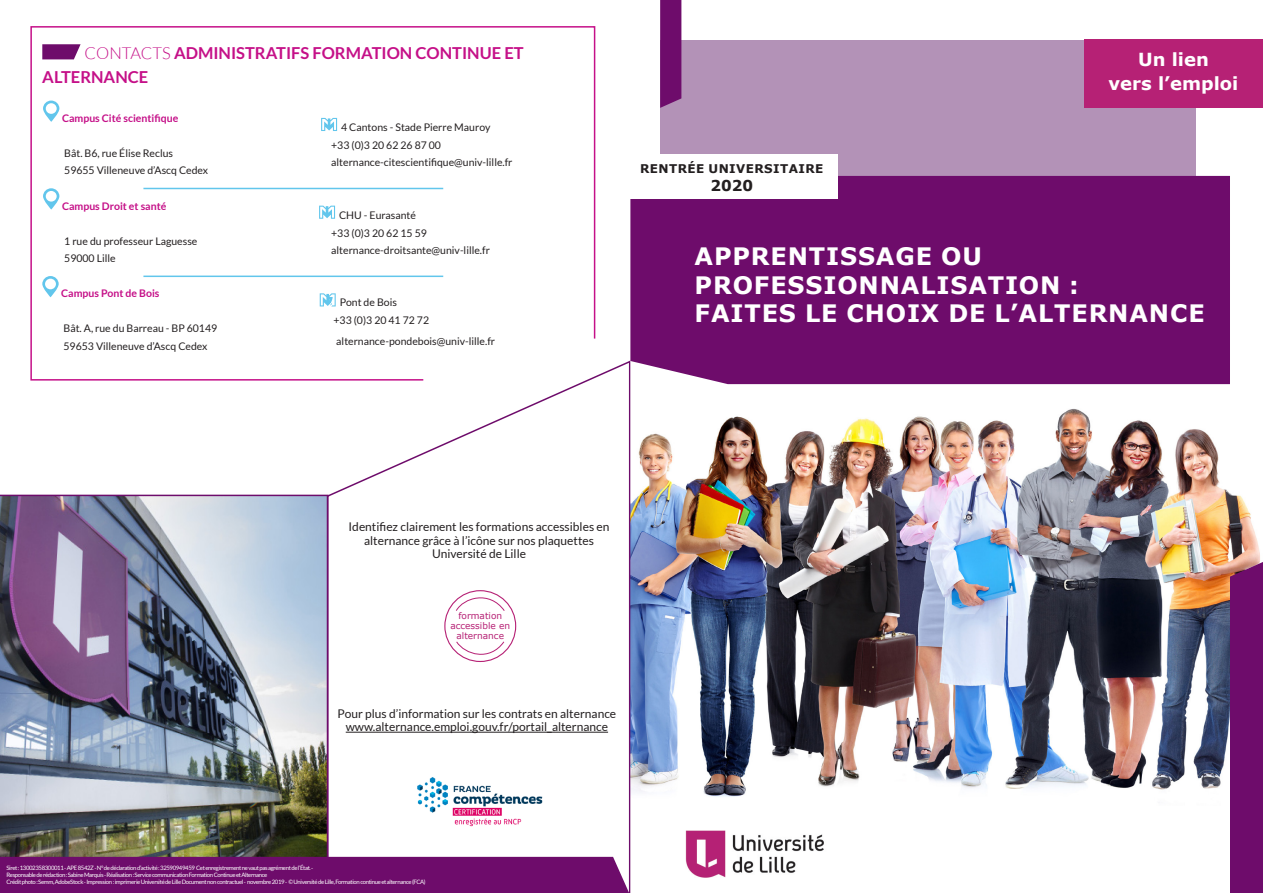
<style>
.page{position:relative;width:1263px;height:893px;background:#fff}
.page>*{position:absolute;margin:0;border:0;box-sizing:border-box;transform-origin:0 0}
.Parcours_-_titre_cou{font:700 24px/28.8px "Verdana";letter-spacing:.035em;color:#fff}
.Accroche_sous_titre{font:700 18px "Verdana";color:#fff}
.t1{font:18px "Verdana";color:#fff}
.titre_rubrique_Dos_d{font:700 16.5px/24px "Lato";color:#c51088}
.t2{font:700 15px "Verdana";color:#231f20}
.t3{font:12px/13.5px "Lato";color:#231f20;text-align:center}
.t4{font:700 12px "Verdana";letter-spacing:.035em;color:#231f20}
.texte{font:10.5px/18px "Lato";color:#231f20;text-align:center}
.Phrase_couleur_bold{font:700 10.5px "Lato";color:#c51088}
.Phrase_couleur_bold-2{font:10.5px/18px "Lato";color:#231f20}
.Master_1-2-Alt{font:9px/9.8px "Verdana";color:#b62175;text-align:center}
.ours{font:6px "Lato";letter-spacing:-.06em;color:#fff}
.s1{font-weight:300}
</style>
<div class="page">
<img style="left:0;top:495px;width:326px;height:362px">
<div style="left:660px;top:40px;width:536px;height:319px;background:#b392b7"></div>
<svg style="left:660px;top:0;width:21px;height:108px;background:#71136f"></svg>
<div style="left:1084px;top:40px;width:179px;height:68px;background:#b62175"></div>
<img style="left:631px;top:384px;width:629px;height:413px">
<div style="left:630px;top:176px;width:600px;height:208px;background:#6e0c6b"></div>
<div style="left:629px;top:155px;width:209px;height:44px;background:#fff"></div>
<div style="left:1230px;top:562px;width:33px;height:331px;background:#6e0c6b"></div>
<svg style="left:326px;top:359px;width:305px;height:534px"></svg>
<div style="left:0;top:857px;width:629px;height:36px;background:#6e0c6b"></div>
<img style="left:403px;top:754px;width:152px;height:92px">
<img style="left:685px;top:830px;width:139px;height:48px">
<svg style="left:30px;top:26px;width:566px;height:355px"></svg>
<hr style="left:346px;top:732px;width:262px;height:1px;background:#231f20">
<svg style="left:42px;top:276px;width:17px;height:21px"></svg>
<svg style="left:320px;top:293px;width:16px;height:13px"></svg>
<svg style="left:43px;top:101px;width:16px;height:21px"></svg>
<svg style="left:321px;top:118px;width:16px;height:13px"></svg>
<hr style="left:143px;top:188px;width:300px;height:1px;background:#62c6ec">
<svg style="left:43px;top:188px;width:16px;height:22px"></svg>
<svg style="left:319px;top:206px;width:16px;height:13px"></svg>
<hr style="left:143px;top:276px;width:300px;height:1px;background:#62c6ec">
<svg style="left:455px;top:590px;width:50px;height:72px"></svg>
<div style="left:444px;top:590px;width:72px;height:72px;border:1px solid #b62175;border-radius:50%"></div>
<p class="titre_rubrique_Dos_d" style="left:42px;top:41px;width:483px;text-indent:42px"><span class="s1">CONTACTS</span> ADMINISTRATIFS FORMATION CONTINUE ET<br>ALTERNANCE</p>
<p class="Phrase_couleur_bold" style="left:62px;top:112px;width:118px">Campus Cité scientifique</p>
<p class="texte" style="left:64px;top:144px;width:110px">Bât. B6, rue Élise Reclus</p>
<p class="texte" style="left:64px;top:161px;width:145px">59655 Villeneuve d’Ascq Cedex</p>
<p class="Phrase_couleur_bold" style="left:62px;top:200px;width:106px">Campus Droit et santé</p>
<p class="texte" style="left:64px;top:232px;width:135px">1 rue du professeur Laguesse</p>
<p class="texte" style="left:64px;top:249px;width:53px">59000 Lille</p>
<p class="Phrase_couleur_bold" style="left:61px;top:287px;width:100px">Campus Pont de Bois</p>
<p class="texte" style="left:64px;top:319px;width:155px">Bât. A, rue du Barreau - BP 60149</p>
<p class="texte" style="left:64px;top:337px;width:145px">59653 Villeneuve d’Ascq Cedex</p>
<p class="texte" style="left:341px;top:118px;width:151px">4 Cantons - Stade Pierre Mauroy</p>
<p class="texte" style="left:331px;top:136px;width:111px">+33 (0)3 20 62 26 87 00</p>
<p class="texte" style="left:331px;top:153px;width:183px">alternance-citescientifique@univ-lille.fr</p>
<p class="texte" style="left:331px;top:206px;width:97px">CHU - Eurasanté +33 (0)3 20 62 15 59</p>
<p class="texte" style="left:331px;top:241px;width:160px">alternance-droitsante@univ-lille.fr</p>
<p class="Phrase_couleur_bold-2" style="left:333px;top:294px;width:97px;text-indent:6px">Pont de Bois<br>+33 (0)3 20 41 72 72</p>
<p class="texte" style="left:336px;top:333px;width:160px">alternance-pondebois@univ-lille.fr</p>
<p class="t4" style="left:640px;top:160px;width:185px">RENTRÉE UNIVERSITAIRE</p>
<p class="t2" style="left:710px;top:175px;width:44px">2020</p>
<p class="t1" style="left:1099px;top:42px;width:98px">Alternance</p>
<p class="Accroche_sous_titre" style="left:1138px;top:47px;width:72px">Un lien</p>
<p class="Accroche_sous_titre" style="left:1108px;top:71px;width:131px">vers l’emploi</p>
<p class="Parcours_-_titre_cou" style="left:695px;top:241px;width:386px">APPRENTISSAGE OU<br>PROFESSIONNALISATION :</p>
<p class="Parcours_-_titre_cou" style="left:695px;top:299px;width:512px">FAITES LE CHOIX DE L’ALTERNANCE</p>
<p class="t3" style="left:349px;top:520px;width:262px">Identifiez clairement les formations accessibles en alternance grâce à l’icône sur nos plaquettes</p>
<p class="t3" style="left:432px;top:547px;width:95px">Université de Lille</p>
<p class="Master_1-2-Alt" style="left:450px;top:611px;width:61px">formation accessible en alternance</p>
<p class="t3" style="left:338px;top:707px;width:280px">Pour plus d’information sur les contrats en alternance</p>
<p class="t3" style="left:346px;top:720px;width:264px">www.alternance.emploi.gouv.fr/portail_alternance</p>
<p class="ours" style="left:6px;top:864px;width:308px">Siret : 13002358300011 - APE 8542Z - N° de déclaration d’activité : 32590949459 Cet enregistrement ne vaut pas agrément de l’État. -</p>
<p class="ours" style="left:6px;top:871px;width:262px">Responsable de rédaction : Sabine Marquis - Réalisation : Service communication Formation Continue et Alternance</p>
<p class="ours" style="left:6px;top:879px;width:421px">Crédit photo : Semm, AdobeStock - Impression : imprimerie Université de Lille Document non contractuel - novembre 2019 - © Université de Lille, Formation continue et alternance (FCA)</p>
</div>
